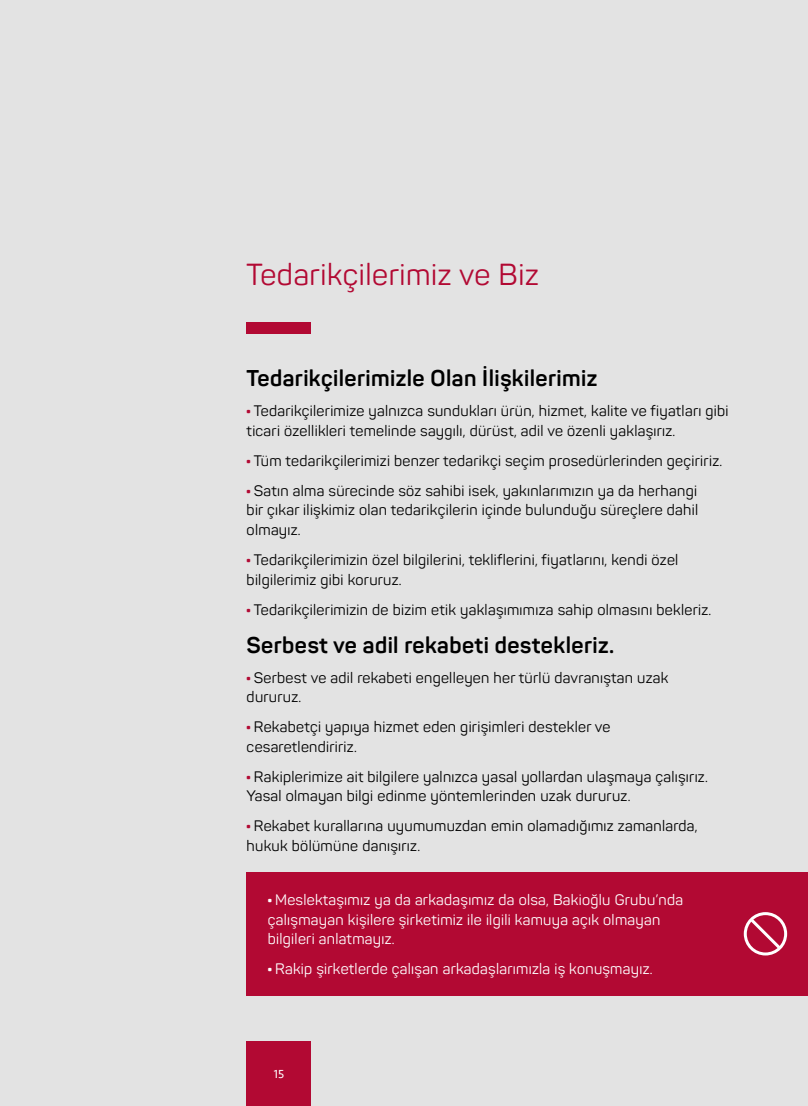
<style>
.page{position:relative;width:808px;height:1106px;background:#e3e3e3}
.page>*{position:absolute;margin:0;border:0;box-sizing:border-box;transform-origin:0 0}
.t1{font:30px "Panton";letter-spacing:.02em;color:#b20933}
.t2{font:700 22.5px "Panton";letter-spacing:.02em;color:#000}
.t3{font:15px/19.5px "Panton";letter-spacing:.02em;color:#000}
.t4{font:15px/19.5px "Panton";letter-spacing:.02em;color:#fff}
.t5{font:12px "Seravek";color:#fff}
.s1{font-weight:900;color:#b20933}
.s2{font-weight:900}
</style>
<div class="page">
<div style="left:247px;top:1041px;width:64px;height:65px;background:#b20933"></div>
<div style="left:247px;top:322px;width:64px;height:11px;background:#b20933"></div>
<div style="left:247px;top:872px;width:561px;height:123px;background:#b20933"></div>
<div style="left:744px;top:912px;width:43px;height:43px;border:3px solid #fff;border-radius:50%"></div>
<svg style="left:746px;top:915px;width:38px;height:37px"></svg>
<h1 class="t1" style="left:247px;top:256px;width:294px">Tedarikçilerimiz ve Biz</h1>
<h2 class="t2" style="left:247px;top:364px;width:352px">Tedarikçilerimizle Olan İlişkilerimiz</h2>
<p class="t3" style="left:247px;top:401px;width:483px"><span class="s1">∙</span> Tedarikçilerimize yalnızca sundukları ürün, hizmet, kalite ve fiyatları gibi ticari özellikleri temelinde saygılı, dürüst, adil ve özenli yaklaşırız.</p>
<p class="t3" style="left:247px;top:445px;width:477px;line-height:30px"><span class="s1">∙</span> Tüm tedarikçilerimizi benzer tedarikçi seçim prosedürlerinden geçiririz. <span class="s1">∙</span> Satın alma sürecinde söz sahibi isek, yakınlarımızın ya da herhangi</p>
<p class="t3" style="left:247px;top:500px;width:453px">bir çıkar ilişkimiz olan tedarikçilerin içinde bulunduğu süreçlere dahil olmayız.</p>
<p class="t3" style="left:247px;top:550px;width:433px"><span class="s1">∙</span> Tedarikçilerimizin özel bilgilerini, tekliflerini, fiyatlarını, kendi özel bilgilerimiz gibi koruruz.</p>
<p class="t3" style="left:247px;top:599px;width:466px"><span class="s1">∙</span> Tedarikçilerimizin de bizim etik yaklaşımımıza sahip olmasını bekleriz.</p>
<h2 class="t2" style="left:247px;top:631px;width:369px">Serbest ve adil rekabeti destekleriz.</h2>
<p class="t3" style="left:247px;top:668px;width:423px"><span class="s1">∙</span> Serbest ve adil rekabeti engelleyen her türlü davranıştan uzak dururuz.</p>
<p class="t3" style="left:247px;top:717px;width:365px"><span class="s1">∙</span> Rekabetçi yapıya hizmet eden girişimleri destekler ve cesaretlendiririz.</p>
<p class="t3" style="left:247px;top:767px;width:463px"><span class="s1">∙</span> Rakiplerimize ait bilgilere yalnızca yasal yollardan ulaşmaya çalışırız.<br>Yasal olmayan bilgi edinme yöntemlerinden uzak dururuz.</p>
<p class="t3" style="left:247px;top:816px;width:452px"><span class="s1">∙</span> Rekabet kurallarına uyumumuzdan emin olamadığımız zamanlarda, hukuk bölümüne danışırız.</p>
<p class="t4" style="left:268px;top:890px;width:417px"><span class="s2">∙</span> Meslektaşımız ya da arkadaşımız da olsa, Bakioğlu Grubu’nda çalışmayan kişilere şirketimiz ile ilgili kamuya açık olmayan bilgileri anlatmayız.</p>
<p class="t4" style="left:268px;top:959px;width:386px"><span class="s2">∙</span> Rakip şirketlerde çalışan arkadaşlarımızla iş konuşmayız.</p>
<p class="t5" style="left:274px;top:1064px;width:12px">15</p>
</div>
